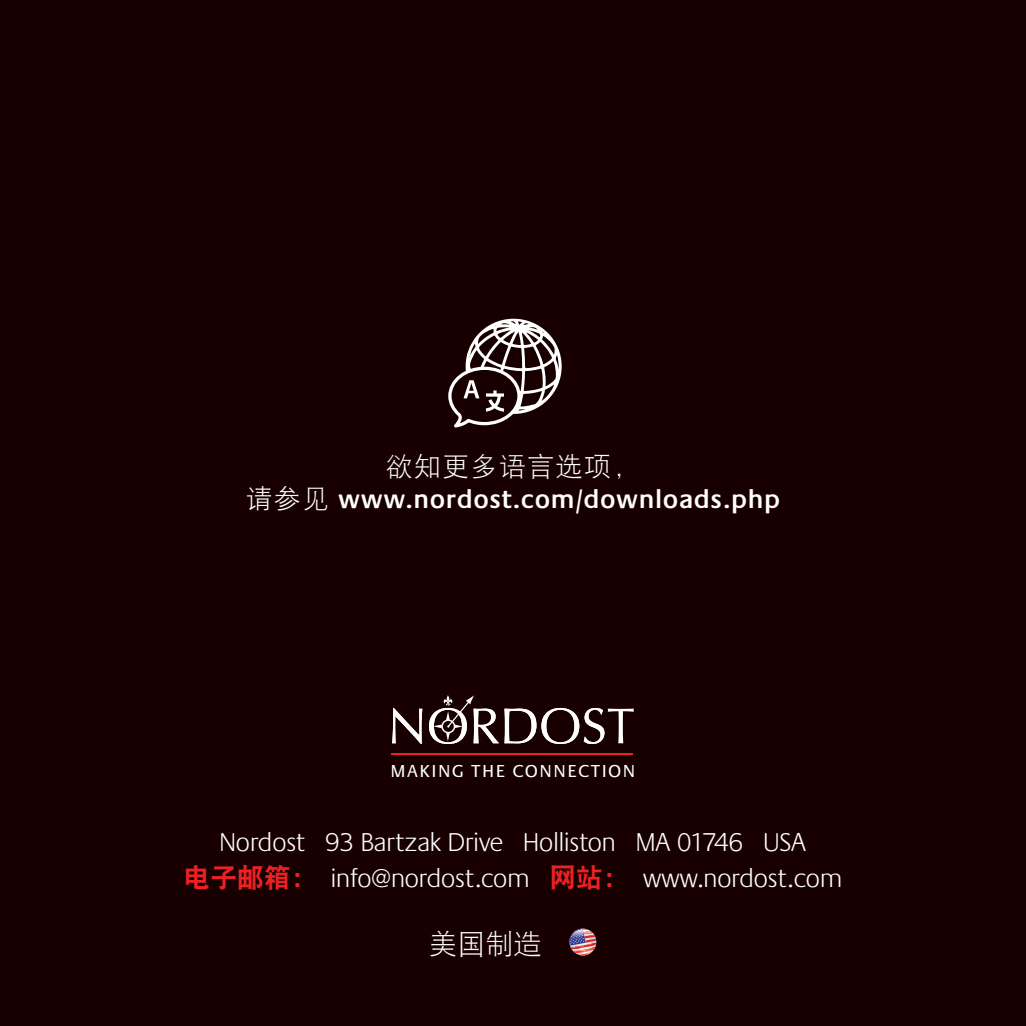
<style>
.page{position:relative;width:1026px;height:1026px;background:#190000}
.page>*{position:absolute;margin:0;border:0;box-sizing:border-box;transform-origin:0 0}
.t1{font:28.5px "DFP Hei W3";color:#fff}
.t2{font:600 27px/32.4px "Praxis";letter-spacing:.05em;color:#fff;text-align:center}
.t3{font:300 26.7px "Praxis";color:#fff}
.t4{font:18px "Praxis";letter-spacing:.08em;color:#fff}
.s1{font-family:"DFP Hei W3";font-weight:400}
.s2{font-family:"DFP Hei W9";font-weight:400;color:#ed2124}
</style>
<div class="page">
<svg style="left:392px;top:708px;width:30px;height:36px"></svg>
<svg style="left:429px;top:695px;width:205px;height:49px"></svg>
<hr style="left:392px;top:754px;width:241px;height:1px;background:#ed1d24">
<svg style="left:448px;top:319px;width:114px;height:109px"></svg>
<svg style="left:569px;top:929px;width:27px;height:26px"></svg>
<p class="t2" style="left:245px;top:451px;width:536px"><span class="s1">欲知更多语言选项，<br>请参见</span> www.nordost.com/downloads.php</p>
<p class="t4" style="left:391px;top:761px;width:246px">MAKING THE CONNECTION</p>
<p class="t3" style="left:219px;top:829px;width:588px">Nordost 93 Bartzak Drive Holliston MA 01746 USA</p>
<p class="t3" style="left:184px;top:865px;width:660px"><span class="s2">电子邮箱：</span> info@nordost.com <span class="s2">网站：</span> www.nordost.com</p>
<p class="t1" style="left:429px;top:928px;width:115px">美国制造</p>
</div>
